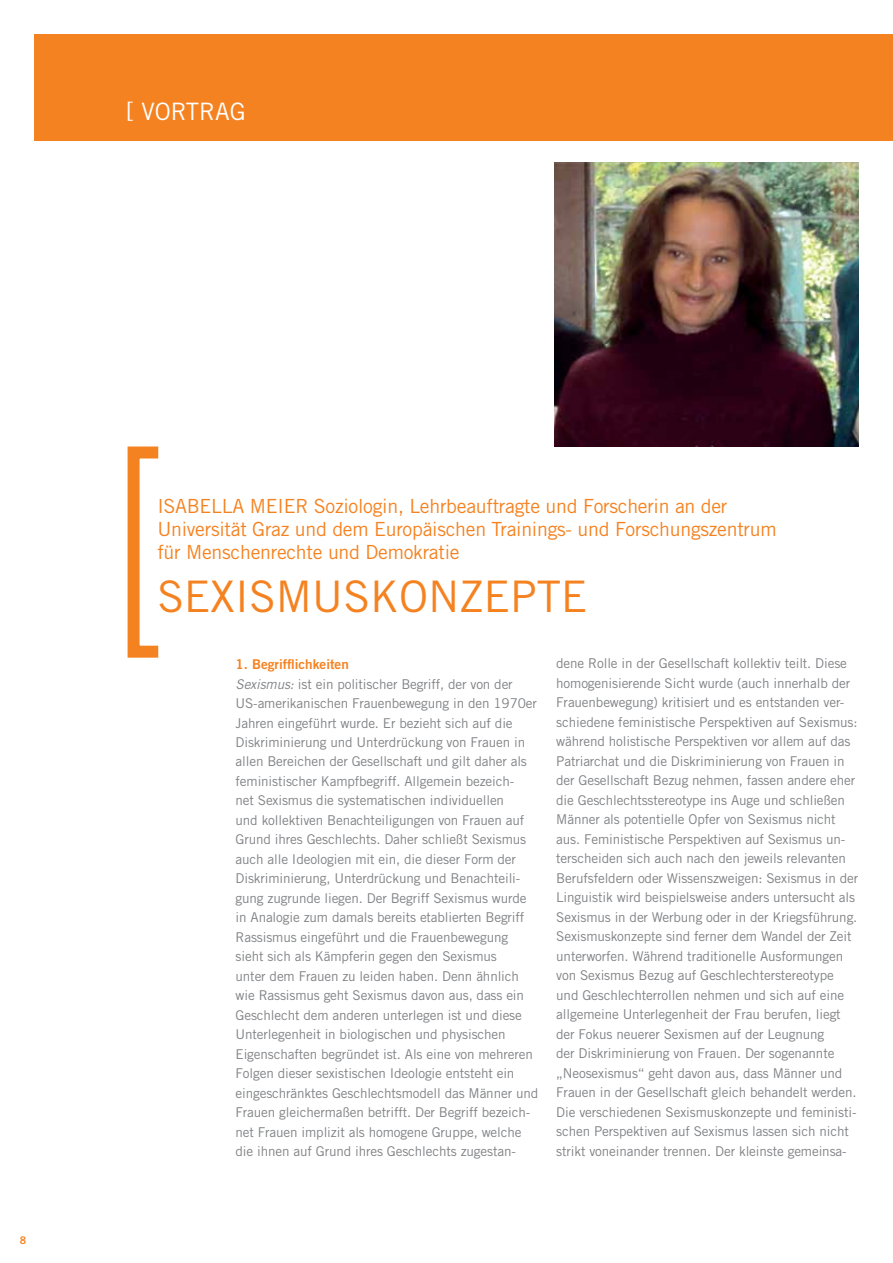
<style>
.page{position:relative;width:893px;height:1263px;background:#fff}
.page>*{position:absolute;margin:0;border:0;box-sizing:border-box;transform-origin:0 0}
.t1{font:43.5px "Trade Gothic";color:#f58220}
.t2{font:24px "Trade Gothic";color:#fff}
.t3{font:19.5px/23.4px "Trade Gothic";letter-spacing:-.015em;color:#f58220}
.t4{font:13.5px/19.5px "Trade Gothic";letter-spacing:-.01em;color:#808285}
.t5{font:13.5px "Trade Gothic Bold Two";color:#f58220}
.t6{font:10.5px "Trade Gothic Bold Two";color:#f58220}
.s1{font-style:italic}
</style>
<div class="page">
<div style="left:128px;top:446px;width:36px;height:212px;border:12px solid #f58220"></div>
<div style="left:34px;top:34px;width:859px;height:106px;background:#f58220"></div>
<img style="left:554px;top:162px;width:305px;height:284px">
<h2 class="t2" style="left:126px;top:97px;width:121px">[ Vortrag</h2>
<p class="t6" style="left:20px;top:1233px;width:8px">8</p>
<p class="t3" style="left:157px;top:494px;width:621px">ISaBElla MEIEr Soziologin, lehrbeauftragte und Forscherin an der universität graz und dem Europäischen trainings- und Forschungszentrum für Menschenrechte und demokratie</p>
<h2 class="t1" style="left:157px;top:570px;width:432px">SExISMuSKonzEptE</h2>
<h3 class="t5" style="left:236px;top:656px;width:115px">1. Begrifflichkeiten</h3>
<p class="t4" style="left:236px;top:674px;width:304px"><span class="s1">Sexismus:</span> ist ein politischer Begriff, der von der uS-amerikanischen Frauenbewegung in den 1970er Jahren eingeführt wurde. Er bezieht sich auf die diskriminierung und unterdrückung von Frauen in allen Bereichen der gesellschaft und gilt daher als feministischer Kampfbegriff. allgemein bezeich-<br>net Sexismus die systematischen individuellen<br>und kollektiven Benachteiligungen von Frauen auf grund ihres geschlechts. daher schließt Sexismus auch alle Ideologien mit ein, die dieser Form der diskriminierung, unterdrückung und Benachteili&shy;gung zugrunde liegen. der Begriff Sexismus wurde in analogie zum damals bereits etablierten Begriff rassismus eingeführt und die Frauenbewegung sieht sich als Kämpferin gegen den Sexismus<br>unter dem Frauen zu leiden haben. denn ähnlich wie rassismus geht Sexismus davon aus, dass ein geschlecht dem anderen unterlegen ist und diese unterlegenheit in biologischen und physischen Eigenschaften begründet ist. als eine von mehreren Folgen dieser sexistischen Ideologie entsteht ein eingeschränktes geschlechtsmodell das Männer und Frauen gleichermaßen betrifft. der Begriff bezeich&shy;net Frauen implizit als homogene gruppe, welche die ihnen auf grund ihres geschlechts zugestan-</p>
<p class="t4" style="left:556px;top:654px;width:304px">dene rolle in der gesellschaft kollektiv teilt. diese homogenisierende Sicht wurde (auch innerhalb der Frauenbewegung) kritisiert und es entstanden ver&shy;schiedene feministische perspektiven auf Sexismus: während holistische perspektiven vor allem auf das patriarchat und die diskriminierung von Frauen in der gesellschaft Bezug nehmen, fassen andere eher die geschlechtsstereotype ins auge und schließen Männer als potentielle opfer von Sexismus nicht aus. Feministische perspektiven auf Sexismus un&shy;terscheiden sich auch nach den jeweils relevanten Berufsfeldern oder Wissenszweigen: Sexismus in der linguistik wird beispielsweise anders untersucht als Sexismus in der Werbung oder in der Kriegsführung.<br>Sexismuskonzepte sind ferner dem Wandel der zeit unterworfen. Während traditionelle ausformungen von Sexismus Bezug auf geschlechterstereotype und geschlechterrollen nehmen und sich auf eine allgemeine unterlegenheit der Frau berufen, liegt der Fokus neuerer Sexismen auf der leugnung<br>der diskriminierung von Frauen. der sogenannte „neosexismus“ geht davon aus, dass Männer und Frauen in der gesellschaft gleich behandelt werden. die verschiedenen Sexismuskonzepte und feministi&shy;schen perspektiven auf Sexismus lassen sich nicht strikt voneinander trennen. der kleinste gemeinsa-</p>
</div>
